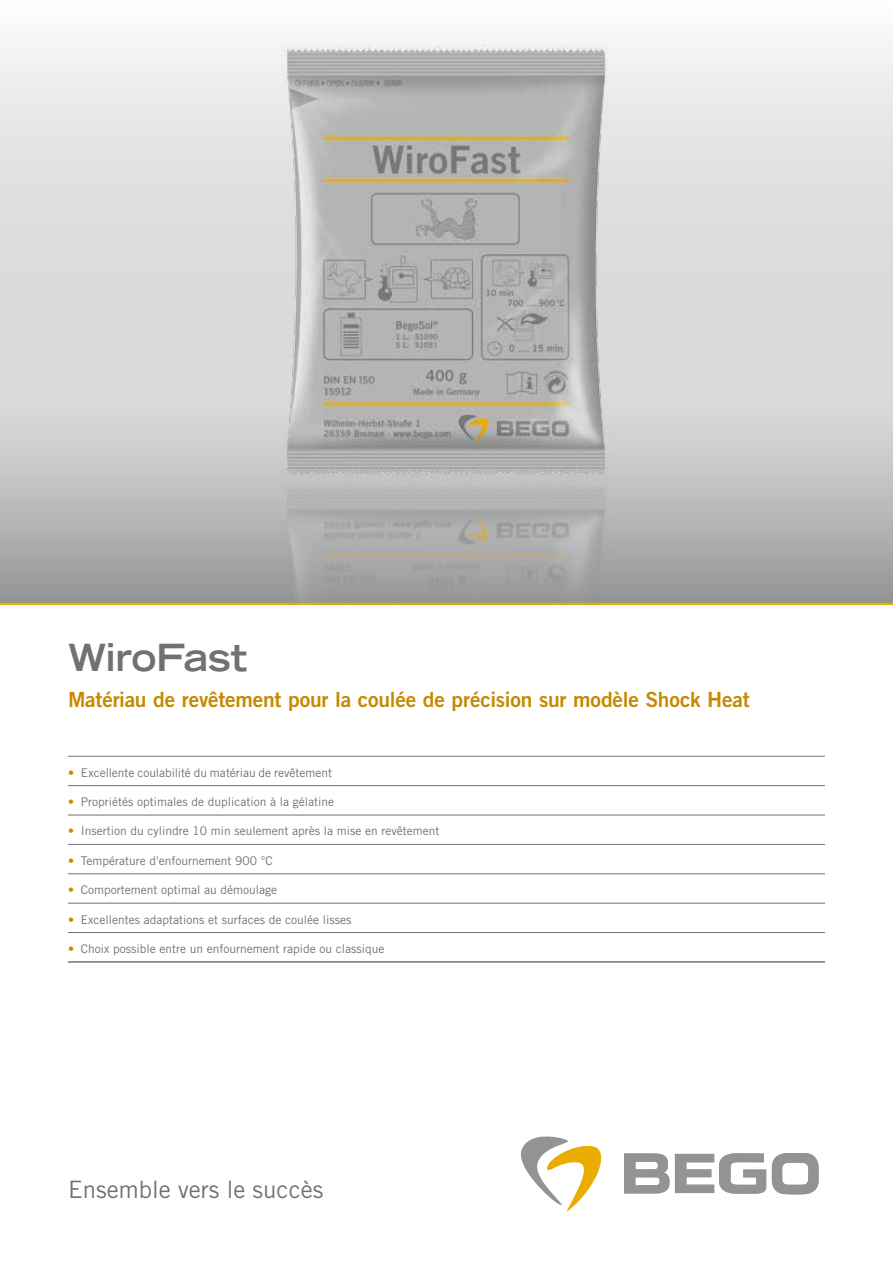
<style>
.page{position:relative;width:893px;height:1263px;background:#fff}
.page>*{position:absolute;margin:0;border:0;box-sizing:border-box;transform-origin:0 0}
.t1{font:700 expanded 37.5px "Trade Gothic LT Std";letter-spacing:-.015em;color:#707172}
.t2{font:24px "Trade Gothic LT Pro";color:#707172}
.t3{font:21px "Trade Gothic LT Pro Bd 2";letter-spacing:-.01em;color:#c78900}
.t4{font:12px "Trade Gothic LT Pro";color:#707172}
.s1{color:#c78900}
</style>
<div class="page">
<svg style="left:0;top:43px;width:893px;height:560px;background:#d2d3d4"></svg>
<hr style="left:0;top:603px;width:893px;height:2px;background:#e8ad00">
<svg style="left:521px;top:1136px;width:81px;height:75px"></svg>
<svg style="left:624px;top:1153px;width:45px;height:40px"></svg>
<svg style="left:675px;top:1153px;width:91px;height:40px"></svg>
<svg style="left:772px;top:1153px;width:47px;height:41px"></svg>
<img style="left:273px;top:43px;width:346px;height:561px">
<hr style="left:68px;top:756px;width:757px;height:1px;background:#707172">
<hr style="left:68px;top:785px;width:757px;height:1px;background:#707172">
<hr style="left:68px;top:815px;width:757px;height:1px;background:#707172">
<hr style="left:68px;top:844px;width:757px;height:1px;background:#707172">
<hr style="left:68px;top:873px;width:757px;height:1px;background:#707172">
<hr style="left:68px;top:903px;width:757px;height:1px;background:#707172">
<hr style="left:68px;top:932px;width:757px;height:1px;background:#707172">
<hr style="left:68px;top:961px;width:757px;height:2px;background:#707172">
<h1 class="t1" style="left:68px;top:633px;width:181px">WiroFast</h1>
<h3 class="t3" style="left:68px;top:687px;width:683px">Matériau de revêtement pour la coulée de précision sur modèle Shock Heat</h3>
<p class="t4" style="left:68px;top:765px;width:266px"><span class="s1">•</span> Excellente coulabilité du matériau de revêtement</p>
<p class="t4" style="left:68px;top:794px;width:268px"><span class="s1">•</span> Propriétés optimales de duplication à la gélatine</p>
<p class="t4" style="left:68px;top:824px;width:373px"><span class="s1">•</span> Insertion du cylindre 10 min seulement après la mise en revêtement</p>
<p class="t4" style="left:68px;top:853px;width:206px"><span class="s1">•</span> Température d'enfournement 900 °C</p>
<p class="t4" style="left:68px;top:883px;width:211px"><span class="s1">•</span> Comportement optimal au démoulage</p>
<p class="t4" style="left:68px;top:912px;width:285px"><span class="s1">•</span> Excellentes adaptations et surfaces de coulée lisses</p>
<p class="t4" style="left:68px;top:941px;width:318px"><span class="s1">•</span> Choix possible entre un enfournement rapide ou classique</p>
<h2 class="t2" style="left:68px;top:1175px;width:257px">Ensemble vers le succès</h2>
</div>
